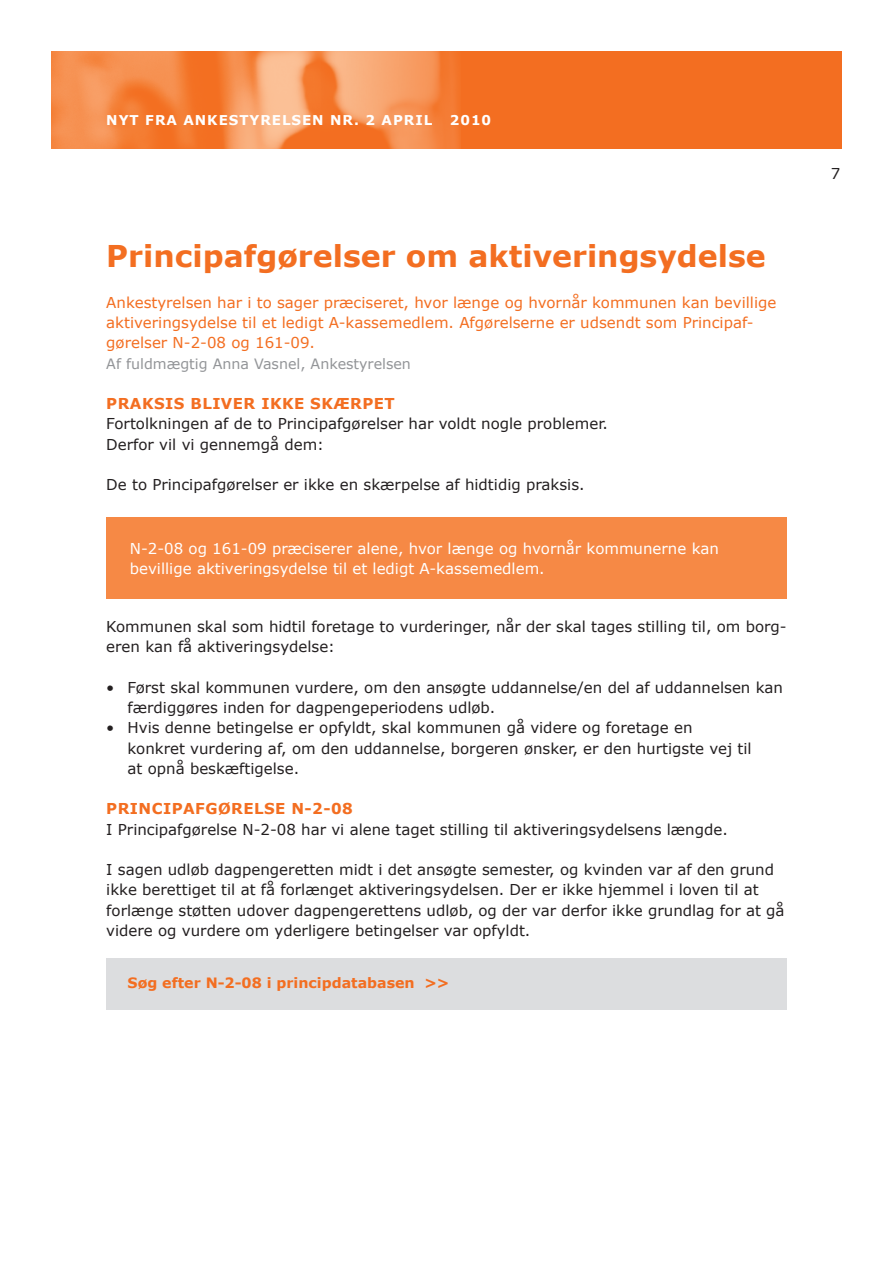
<style>
.page{position:relative;width:893px;height:1263px;background:#fff}
.page>*{position:absolute;margin:0;border:0;box-sizing:border-box;transform-origin:0 0}
.t1{font:700 30px "Verdana";color:#f36e21}
.t2{font:15px/20.2px "Verdana";color:#231f20}
.t3{font:15px/20.2px "Verdana";color:#f36e21}
.t4{font:15px/20.2px "Verdana";color:#fff}
.t5{font:700 15px "Verdana";letter-spacing:.03em;color:#f36e21}
.t6{font:14.25px "Verdana";color:#939598}
.t7{font:700 14.25px "Verdana";color:#f36e21}
.t8{font:700 13.5px "Verdana";letter-spacing:.07em;color:#fff}
</style>
<div class="page">
<div style="left:51px;top:51px;width:791px;height:98px;background:#f36e21"></div>
<img style="left:51px;top:51px;width:409px;height:98px">
<div style="left:106px;top:517px;width:681px;height:82px;background:#f68945"></div>
<div style="left:106px;top:959px;width:681px;height:51px;background:#dcdddf"></div>
<p class="t8" style="left:106px;top:111px;width:327px">NYT FRA AN KESTYRELSEN N R. 2 APRIL</p>
<p class="t8" style="left:450px;top:111px;width:43px">2010</p>
<h1 class="t1" style="left:106px;top:237px;width:661px">PRINCIPAFGØRELSER OM AKTIVERINGSYDELSE</h1>
<p class="t3" style="left:106px;top:293px;width:672px">Ankestyrelsen har i to sager præciseret, hvor længe og hvornår kommunen kan bevillige aktiveringsydelse til et ledigt A-kassemedlem. Afgørelserne er udsendt som Principaf&shy;gørelser N-2-08 og 161-09.</p>
<p class="t6" style="left:106px;top:354px;width:306px">Af fuldmægtig Anna Vasnel, Ankestyrelsen</p>
<p class="t5" style="left:106px;top:394px;width:290px">PRAKSIS BLIVER IKKE SKÆRPET</p>
<p class="t2" style="left:106px;top:414px;width:503px">Fortolkningen af de to Principafgørelser har voldt nogle problemer.<br>Derfor vil vi gennemgå dem:</p>
<p class="t2" style="left:106px;top:475px;width:480px">De to Principafgørelser er ikke en skærpelse af hidtidig praksis.</p>
<p class="t4" style="left:130px;top:538px;width:591px">N-2-08 og 161-09 præciserer alene, hvor længe og hvornår kommunerne kan bevillige aktiveringsydelse til et ledigt A-kassemedlem.</p>
<p class="t2" style="left:106px;top:617px;width:682px">Kommunen skal som hidtil foretage to vurderinger, når der skal tages stilling til, om borg&shy;eren kan få aktiveringsydelse:</p>
<p class="t2" style="left:128px;top:677px;width:657px;text-indent:-21px">• Først skal kommunen vurdere, om den ansøgte uddannelse/en del af uddannelsen kan færdiggøres inden for dagpengeperiodens udløb.</p>
<p class="t2" style="left:128px;top:718px;width:626px;text-indent:-21px">• Hvis denne betingelse er opfyldt, skal kommunen gå videre og foretage en konkret vurdering af, om den uddannelse, borgeren ønsker, er den hurtigste vej til at opnå beskæftigelse.</p>
<p class="t5" style="left:106px;top:799px;width:248px">PRINCIPAFGØRELSE N-2-08</p>
<p class="t2" style="left:106px;top:819px;width:623px">I Principafgørelse N-2-08 har vi alene taget stilling til aktiveringsydelsens længde.</p>
<p class="t2" style="left:106px;top:860px;width:680px">I sagen udløb dagpengeretten midt i det ansøgte semester, og kvinden var af den grund ikke berettiget til at få forlænget aktiveringsydelsen. Der er ikke hjemmel i loven til at forlænge støtten udover dagpengerettens udløb, og der var derfor ikke grundlag for at gå videre og vurdere om yderligere betingelser var opfyldt.</p>
<p class="t7" style="left:128px;top:974px;width:323px">SØG EFTER N-2-08 I PRINCIPDATABASEN &gt;&gt;</p>
<p class="t2" style="left:831px;top:164px;width:11px">7</p>
</div>
